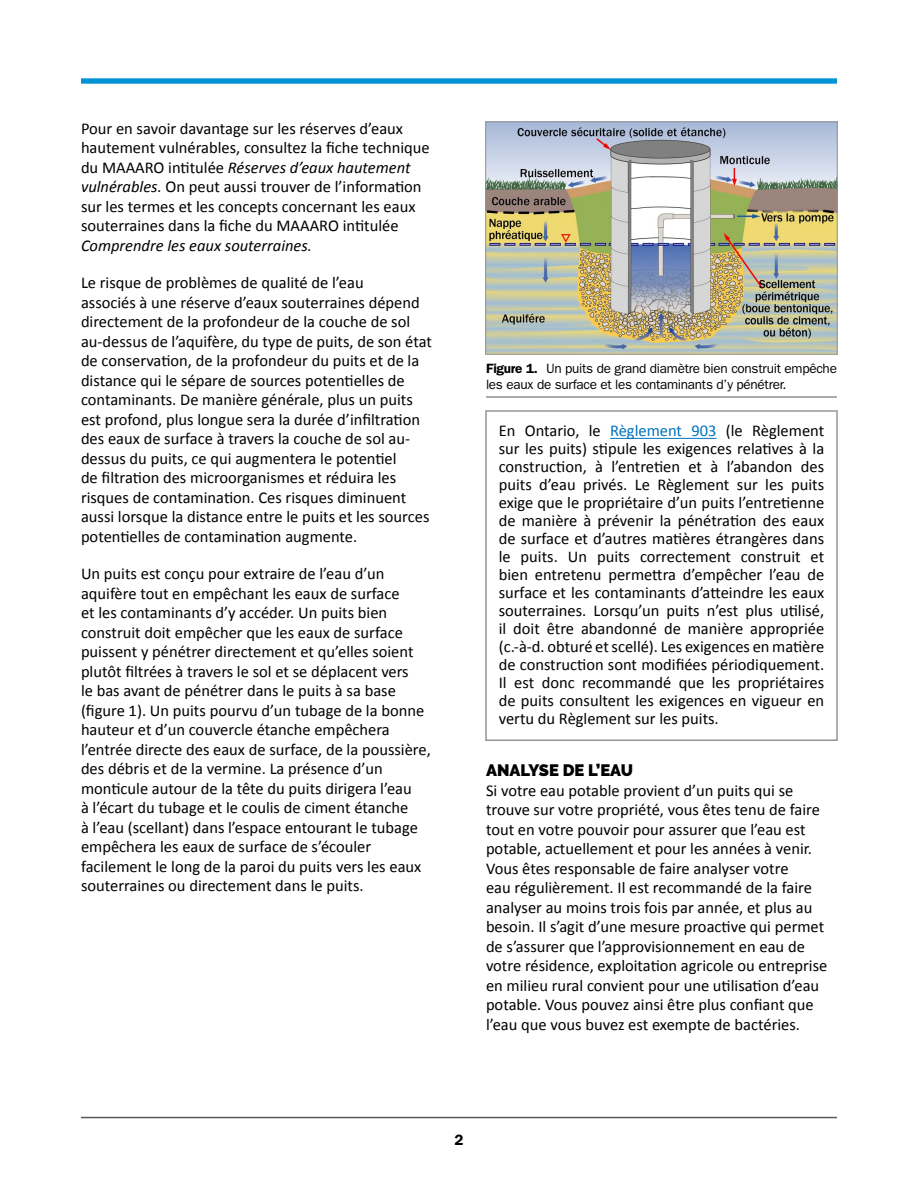
<style>
.page{position:relative;width:918px;height:1188px;background:#fff}
.page>*{position:absolute;margin:0;border:0;box-sizing:border-box;transform-origin:0 0}
.BT{font:16.5px/19.5px "Calibri";color:#000}
.sidebar_-_BT{font:16.5px/18px "Calibri";color:#000;text-align:justify}
.Heading_1{font:900 16.5px "Raleway";color:#000}
.t1{font:600 15px "ITC Franklin Gothic Std";color:#000}
.Figure_caption_w_rul{font:13.5px/16.5px "ITC Franklin Gothic Std";letter-spacing:-.02em;color:#000}
.s1{font-style:italic}
.s2{font-weight:600}
.s3{color:#0072bc}
</style>
<div class="page">
<hr style="left:81px;top:79px;width:756px;height:4px;background:#0093d6">
<hr style="left:81px;top:1117px;width:756px;height:1px;background:#58595b">
<hr style="left:486px;top:397px;width:351px;height:1px;background:#58595b">
<img style="left:487px;top:124px;width:349px;height:229px">
<div style="left:485px;top:122px;width:353px;height:233px;border:1px solid #939598"></div>
<hr style="left:610px;top:438px;width:107px;height:1px;background:#0072bc">
<div style="left:485px;top:410px;width:353px;height:331px;border:2px solid #939598"></div>
<p class="BT" style="left:81px;top:119px;width:350px">Pour en savoir davantage sur les réserves d’eaux hautement vulnérables, consultez la fiche technique du MAAARO intitulée <span class="s1">Réserves d’eaux hautement vulnérables.</span> On peut aussi trouver de l’information sur les termes et les concepts concernant les eaux souterraines dans la fiche du MAAARO intitulée <span class="s1">Comprendre les eaux souterraines.</span></p>
<p class="BT" style="left:81px;top:273px;width:353px">Le risque de problèmes de qualité de l’eau<br>associés à une réserve d’eaux souterraines dépend directement de la profondeur de la couche de sol au-dessus de l’aquifère, du type de puits, de son état de conservation, de la profondeur du puits et de la distance qui le sépare de sources potentielles de contaminants. De manière générale, plus un puits est profond, plus longue sera la durée d’infiltration des eaux de surface à travers la couche de sol au&shy;dessus du puits, ce qui augmentera le potentiel<br>de filtration des microorganismes et réduira les risques de contamination. Ces risques diminuent aussi lorsque la distance entre le puits et les sources potentielles de contamination augmente.</p>
<p class="BT" style="left:81px;top:564px;width:351px">Un puits est conçu pour extraire de l’eau d’un aquifère tout en empêchant les eaux de surface<br>et les contaminants d’y accéder. Un puits bien construit doit empêcher que les eaux de surface puissent y pénétrer directement et qu’elles soient plutôt filtrées à travers le sol et se déplacent vers<br>le bas avant de pénétrer dans le puits à sa base (figure 1). Un puits pourvu d’un tubage de la bonne hauteur et d’un couvercle étanche empêchera l’entrée directe des eaux de surface, de la poussière, des débris et de la vermine. La présence d’un monticule autour de la tête du puits dirigera l’eau<br>à l’écart du tubage et le coulis de ciment étanche<br>à l’eau (scellant) dans l’espace entourant le tubage empêchera les eaux de surface de s’écouler facilement le long de la paroi du puits vers les eaux souterraines ou directement dans le puits.</p>
<p class="Figure_caption_w_rul" style="left:486px;top:360px;width:352px"><span class="s2">Figure 1.</span> Un puits de grand diamètre bien construit empêche les eaux de surface et les contaminants d’y pénétrer.</p>
<p class="sidebar_-_BT" style="left:499px;top:422px;width:327px">En Ontario, le <span class="s3">Règlement 903</span> (le Règlement sur les puits) stipule les exigences relatives à la construction, à l’entretien et à l’abandon des puits d’eau privés. Le Règlement sur les puits exige que le propriétaire d’un puits l’entretienne de manière à prévenir la pénétration des eaux de surface et d’autres matières étrangères dans le puits. Un puits correctement construit et bien entretenu permettra d’empêcher l’eau de surface et les contaminants d’atteindre les eaux souterraines. Lorsqu’un puits n’est plus utilisé, il doit être abandonné de manière appropriée (c.-à-d. obturé et scellé). Les exigences en matière de construction sont modifiées périodiquement.<br>Il est donc recommandé que les propriétaires de puits consultent les exigences en vigueur en vertu du Règlement sur les puits.</p>
<h2 class="Heading_1" style="left:486px;top:761px;width:149px">ANALYSE DE L’EAU</h2>
<p class="BT" style="left:486px;top:780px;width:343px">Si votre eau potable provient d’un puits qui se trouve sur votre propriété, vous êtes tenu de faire tout en votre pouvoir pour assurer que l’eau est potable, actuellement et pour les années à venir.<br>Vous êtes responsable de faire analyser votre<br>eau régulièrement. Il est recommandé de la faire analyser au moins trois fois par année, et plus au besoin. Il s’agit d’une mesure proactive qui permet de s’assurer que l’approvisionnement en eau de votre résidence, exploitation agricole ou entreprise en milieu rural convient pour une utilisation d’eau potable. Vous pouvez ainsi être plus confiant que l’eau que vous buvez est exempte de bactéries.</p>
<p class="t1" style="left:454px;top:1131px;width:10px">2</p>
</div>
